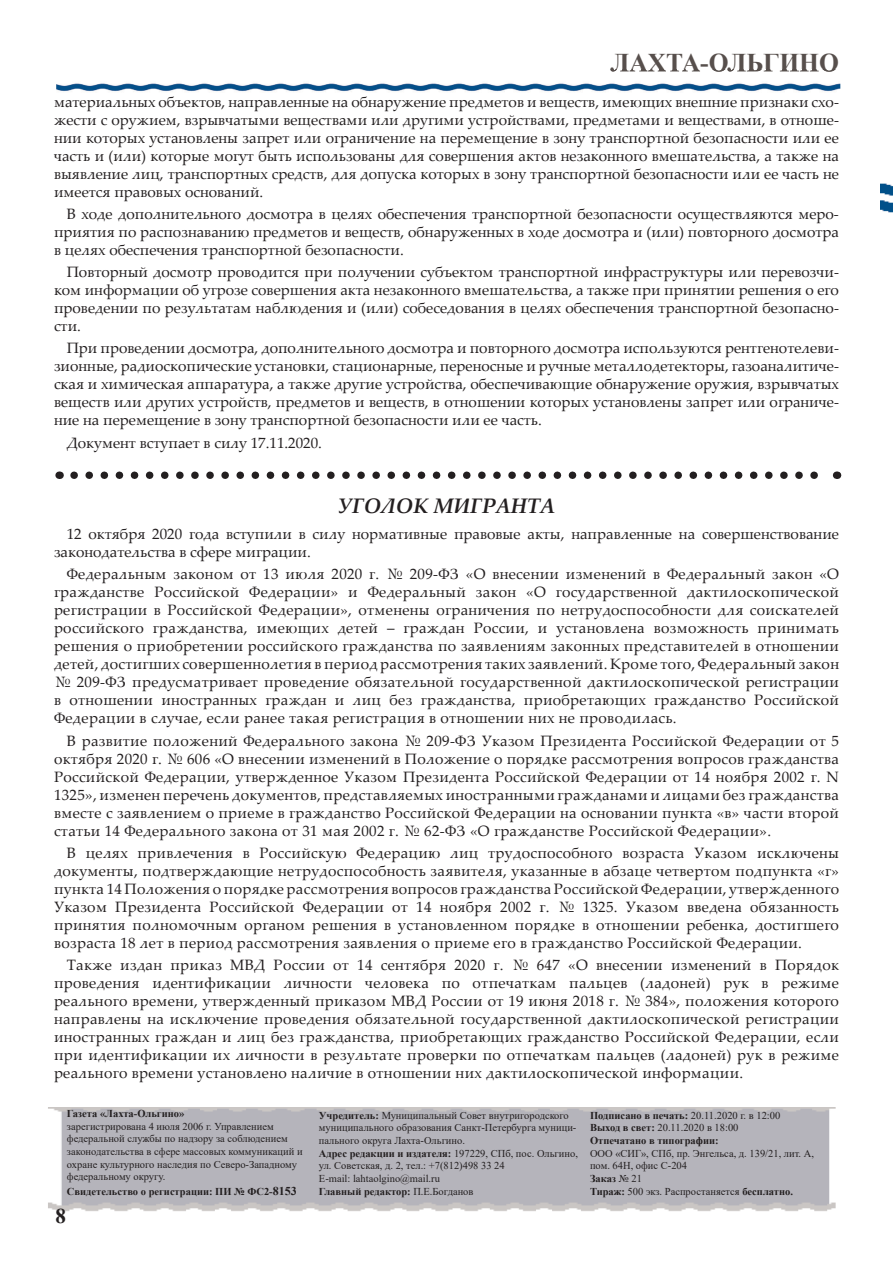
<style>
.page{position:relative;width:893px;height:1263px;background:#fff}
.page>*{position:absolute;margin:0;border:0;box-sizing:border-box;transform-origin:0 0}
.t1{font:700 25.5px "Times New Roman";color:#574f4c}
.t2{font:italic 700 21px "Palatino Linotype";color:#231f20}
.t3{font:700 21px "Times New Roman";color:#231f20}
.t4{font:15px/18px "Palatino Linotype";color:#231f20;text-align:justify}
.t5{font:10.5px/12.6px "Times New Roman";color:#231f20}
.t6{font:700 10.5px/12.6px "Times New Roman";color:#231f20}
.s1{font-size:12px}
.s2{font-weight:700}
.s3{font-weight:400}
</style>
<div class="page">
<img style="left:48px;top:1107px;width:788px;height:104px">
<img style="left:56px;top:83px;width:784px;height:9px">
<img style="left:610px;top:70px;width:225px;height:2px">
<svg style="left:74px;top:471px;width:744px;height:8px"></svg>
<img style="left:880px;top:183px;width:13px;height:30px">
<h1 class="t1" style="left:610px;top:44px;width:230px">ЛАХТА-ОЛЬГИНО</h1>
<p class="t4" style="left:54px;top:92px;width:786px">материальных объектов, направленные на обнаружение предметов и веществ, имеющих внешние признаки схо&shy;жести с оружием, взрывчатыми веществами или другими устройствами, предметами и веществами, в отноше&shy;нии которых установлены запрет или ограничение на перемещение в зону транспортной безопасности или ее часть и (или) которые могут быть использованы для совершения актов незаконного вмешательства, а также на выявление лиц, транспортных средств, для допуска которых в зону транспортной безопасности или ее часть не имеется правовых оснований.</p>
<p class="t4" style="left:54px;top:204px;width:786px;text-indent:13px">В ходе дополнительного досмотра в целях обеспечения транспортной безопасности осуществляются меро&shy;приятия по распознаванию предметов и веществ, обнаруженных в ходе досмотра и (или) повторного досмотра в целях обеспечения транспортной безопасности.</p>
<p class="t4" style="left:54px;top:262px;width:786px;text-indent:13px">Повторный досмотр проводится при получении субъектом транспортной инфраструктуры или перевозчи&shy;ком информации об угрозе совершения акта незаконного вмешательства, а также при принятии решения о его проведении по результатам наблюдения и (или) собеседования в целях обеспечения транспортной безопасно&shy;сти.</p>
<p class="t4" style="left:54px;top:339px;width:786px;text-indent:13px">При проведении досмотра, дополнительного досмотра и повторного досмотра используются рентгенотелеви&shy;зионные, радиоскопические установки, стационарные, переносные и ручные металлодетекторы, газоаналитиче&shy;ская и химическая аппаратура, а также другие устройства, обеспечивающие обнаружение оружия, взрывчатых веществ или других устройств, предметов и веществ, в отношении которых установлены запрет или ограниче&shy;ние на перемещение в зону транспортной безопасности или ее часть.</p>
<p class="t4" style="left:67px;top:433px;width:257px">Документ вступает в силу 17.11.2020.</p>
<h2 class="t2" style="left:338px;top:491px;width:219px">УГОЛОК МИГРАНТА</h2>
<p class="t4" style="left:54px;top:524px;width:786px;text-indent:13px">12 октября 2020 года вступили в силу нормативные правовые акты, направленные на совершенствование законодательства в сфере миграции.</p>
<p class="t4" style="left:54px;top:565px;width:787px;text-indent:13px">Федеральным законом от 13 июля 2020 г. № 209-ФЗ «О внесении изменений в Федеральный закон «О гражданстве Российской Федерации» и Федеральный закон «О государственной дактилоскопической регистрации в Российской Федерации», отменены ограничения по нетрудоспособности для соискателей российского гражданства, имеющих детей – граждан России, и установлена возможность принимать решения о приобретении российского гражданства по заявлениям законных представителей в отношении детей, достигших совершеннолетия в период рассмотрения таких заявлений. Кроме того, Федеральный закон № 209-ФЗ предусматривает проведение обязательной государственной дактилоскопической регистрации в отношении иностранных граждан и лиц без гражданства, приобретающих гражданство Российской Федерации в случае, если ранее такая регистрация в отношении них не проводилась.</p>
<p class="t4" style="left:54px;top:731px;width:787px;text-indent:13px">В развитие положений Федерального закона № 209-ФЗ Указом Президента Российской Федерации от 5 октября 2020 г. № 606 «О внесении изменений в Положение о порядке рассмотрения вопросов гражданства Российской Федерации, утвержденное Указом Президента Российской Федерации от 14 ноября 2002 г. N 1325», изменен перечень документов, представляемых иностранными гражданами и лицами без гражданства вместе с заявлением о приеме в гражданство Российской Федерации на основании пункта «в» части второй статьи 14 Федерального закона от 31 мая 2002 г. № 62-ФЗ «О гражданстве Российской Федерации».</p>
<p class="t4" style="left:54px;top:843px;width:787px;text-indent:13px">В целях привлечения в Российскую Федерацию лиц трудоспособного возраста Указом исключены документы, подтверждающие нетрудоспособность заявителя, указанные в абзаце четвертом подпункта «г» пункта 14 Положения о порядке рассмотрения вопросов гражданства Российской Федерации, утвержденного Указом Президента Российской Федерации от 14 ноября 2002 г. № 1325. Указом введена обязанность принятия полномочным органом решения в установленном порядке в отношении ребенка, достигшего возраста 18 лет в период рассмотрения заявления о приеме его в гражданство Российской Федерации.</p>
<p class="t4" style="left:54px;top:955px;width:787px;text-indent:13px">Также издан приказ МВД России от 14 сентября 2020 г. № 647 «О внесении изменений в Порядок проведения идентификации личности человека по отпечаткам пальцев (ладоней) рук в режиме реального времени, утвержденный приказом МВД России от 19 июня 2018 г. № 384», положения которого направлены на исключение проведения обязательной государственной дактилоскопической регистрации иностранных граждан и лиц без гражданства, приобретающих гражданство Российской Федерации, если при идентификации их личности в результате проверки по отпечаткам пальцев (ладоней) рук в режиме реального времени установлено наличие в отношении них дактилоскопической информации.</p>
<p class="t6" style="left:67px;top:1107px;width:119px">Газета «Лахта-Ольгино»</p>
<p class="t5" style="left:67px;top:1119px;width:237px">зарегистрирована 4 июля 2006 г. Управлением федеральной службы по надзору за соблюдением законодательства в сфере массовых коммуникаций и охране культурного наследия по Северо-Западному федеральному округу.</p>
<p class="t6" style="left:67px;top:1184px;width:231px">Свидетельство о регистрации: ПИ № ФС2-<span class="s1">8153</span></p>
<h2 class="t3" style="left:55px;top:1201px;width:12px">8</h2>
<p class="t5" style="left:319px;top:1109px;width:261px"><span class="s2">Учредитель:</span> Муниципальный Совет внутригородского муниципального образования Санкт-Петербурга муници&shy;пального округа Лахта-Ольгино.<br><span class="s2">Адрес редакции и издателя:</span> 197229, СПб, пос. Ольгино, ул. Советская, д. 2, тел.: +7(812)498 33 24<br>E-mail: lahtaolgino@mail.ru<br><span class="s2">Главный редактор:</span> П.Е.Богданов</p>
<p class="t6" style="left:590px;top:1109px;width:192px">Подписано в печать: <span class="s3">20.11.2020 г. в 12:00<br></span>Выход в свет: <span class="s3">20.11.2020 в 18:00<br></span>Отпечатано в типографии:</p>
<p class="t5" style="left:590px;top:1146px;width:226px">ООО «СИГ», СПб, пр. Энгельса, д. 139/21, лит. А, пом. 64Н, офис С-204<br><span class="s2">Заказ</span> № 21<br><span class="s2">Тираж:</span> 500 экз. Распростаняется <span class="s2">бесплатно.</span></p>
</div>
